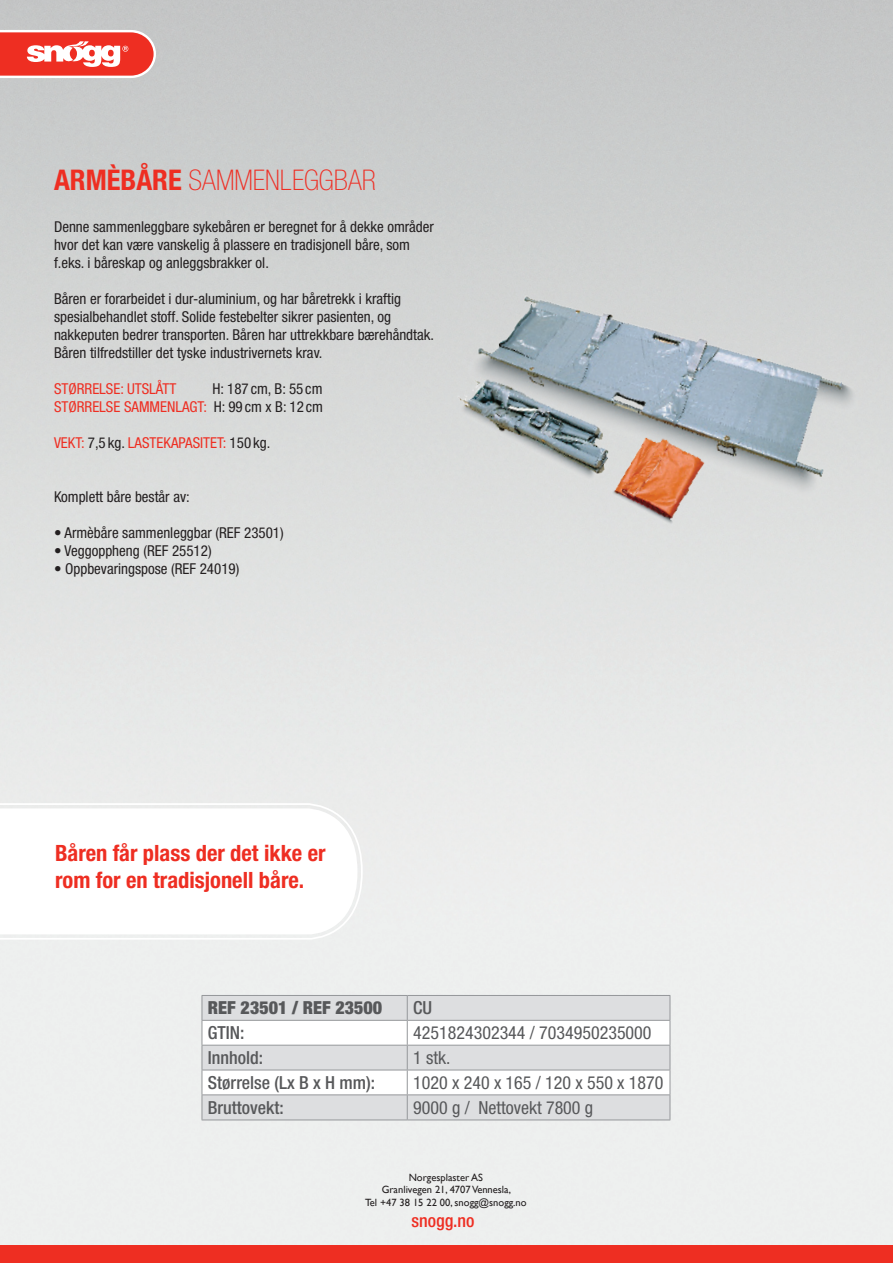
<style>
.page{position:relative;width:893px;height:1263px;background:#fff}
.page>*{position:absolute;margin:0;border:0;box-sizing:border-box;transform-origin:0 0}
.Product_name_Thin_19pkt{font:100 condensed 28.5px "Helvetica Neue LT Pro";color:#ee2f25}
.Informationruta_13_pkt_röd{font:700 condensed 22.5px/27px "Helvetica Neue LT Pro";color:#ee2e22}
.t1{font:condensed 18px "Helvetica Neue LT Std";color:#57585a}
.t2{font:500 condensed 18px "Helvetica Neue LT Std";color:#57585a}
.t3{font:900 condensed 18px "Helvetica Neue LT Std";color:#57585a}
.t4{font:500 condensed 18px "Helvetica Neue LT Std";color:#ee2e22}
.Product_infotext_10pkt{font:condensed 15px/18px "Helvetica Neue LT Pro";color:#231f20}
.Product_infotext_10pkt-2{font:condensed 15px "Helvetica Neue LT Pro";color:#ee2e22}
.t5{font:10.5px/12.6px "Gill Sans";color:#231f20;text-align:center}
.s1{font-weight:700;color:#ee2e22}
.s2{color:#231f20}
</style>
<div class="page">
<img style="left:0;top:0;width:893px;height:1246px">
<div style="left:0;top:1246px;width:893px;height:17px;background:#ee2e22"></div>
<hr style="left:202px;top:995px;width:205px;height:1px;background:#95979a">
<hr style="left:407px;top:995px;width:263px;height:1px;background:#95979a">
<svg style="left:202px;top:996px;width:469px;height:123px"></svg>
<hr style="left:202px;top:1119px;width:205px;height:1px;background:#95979a">
<hr style="left:407px;top:1119px;width:263px;height:1px;background:#95979a">
<img style="left:432px;top:239px;width:441px;height:323px">
<svg style="left:0;top:802px;width:364px;height:138px"></svg>
<svg style="left:0;top:808px;width:357px;height:126px"></svg>
<svg style="left:0;top:30px;width:156px;height:48px"></svg>
<p class="Product_name_Thin_19pkt" style="left:54px;top:165px;width:323px"><span class="s1">ARMÈBÅRE</span> SAMMENLEGGBAR</p>
<p class="Product_infotext_10pkt" style="left:54px;top:217px;width:381px">Denne sammenleggbare sykebåren er beregnet for å dekke områder hvor det kan være vanskelig å plassere en tradisjonell båre, som f.eks. i båreskap og anleggsbrakker ol.</p>
<p class="Product_infotext_10pkt" style="left:54px;top:289px;width:381px">Båren er forarbeidet i dur-aluminium, og har båretrekk i kraftig spesialbehandlet stoff. Solide festebelter sikrer pasienten, og nakkeputen bedrer transporten. Båren har uttrekkbare bærehåndtak.<br>Båren tilfredstiller det tyske industrivernets krav.</p>
<p class="Product_infotext_10pkt-2" style="left:54px;top:380px;width:124px">STØRRELSE: UTSLÅTT</p>
<p class="Product_infotext_10pkt" style="left:213px;top:379px;width:111px">H: 187 cm, B: 55 cm</p>
<p class="Product_infotext_10pkt-2" style="left:54px;top:398px;width:271px">STØRRELSE SAMMENLAGT: <span class="s2">H: 99 cm x B: 12 cm</span></p>
<p class="Product_infotext_10pkt-2" style="left:54px;top:434px;width:218px">VEKT: <span class="s2">7,5 kg.</span> LASTEKAPASITET: <span class="s2">150 kg.</span></p>
<p class="Product_infotext_10pkt" style="left:54px;top:488px;width:137px">Komplett båre består av:</p>
<p class="Product_infotext_10pkt" style="left:54px;top:524px;width:231px">• Armèbåre sammenleggbar (REF 23501)</p>
<p class="Product_infotext_10pkt" style="left:54px;top:542px;width:159px">• Veggoppheng (REF 25512)</p>
<p class="Product_infotext_10pkt" style="left:54px;top:560px;width:187px">• Oppbevaringspose (REF 24019)</p>
<p class="Informationruta_13_pkt_röd" style="left:55px;top:839px;width:272px">Båren får plass der det ikke er rom for en tradisjonell båre.</p>
<p class="t3" style="left:208px;top:997px;width:176px">REF 23501 / REF 23500</p>
<p class="t2" style="left:413px;top:997px;width:21px">CU</p>
<p class="t2" style="left:208px;top:1022px;width:38px">GTIN:</p>
<p class="t1" style="left:413px;top:1022px;width:240px">4251824302344 / 7034950235000</p>
<p class="t2" style="left:208px;top:1047px;width:57px">Innhold:</p>
<p class="t1" style="left:413px;top:1047px;width:39px">1 stk.</p>
<p class="t2" style="left:208px;top:1072px;width:169px">Størrelse (Lx B x H mm):</p>
<p class="t1" style="left:413px;top:1072px;width:252px">1020 x 240 x 165 / 120 x 550 x 1870</p>
<p class="t2" style="left:208px;top:1096px;width:77px">Bruttovekt:</p>
<p class="t1" style="left:413px;top:1097px;width:181px">9000 g / Nettovekt 7800 g</p>
<p class="t5" style="left:409px;top:1171px;width:76px">Norgesplaster AS</p>
<p class="t5" style="left:365px;top:1183px;width:163px">Granlivegen 21, 4707 Vennesla,<br>Tel +47 38 15 22 00, snogg@snogg.no</p>
<p class="t4" style="left:411px;top:1210px;width:64px">snogg.no</p>
</div>
